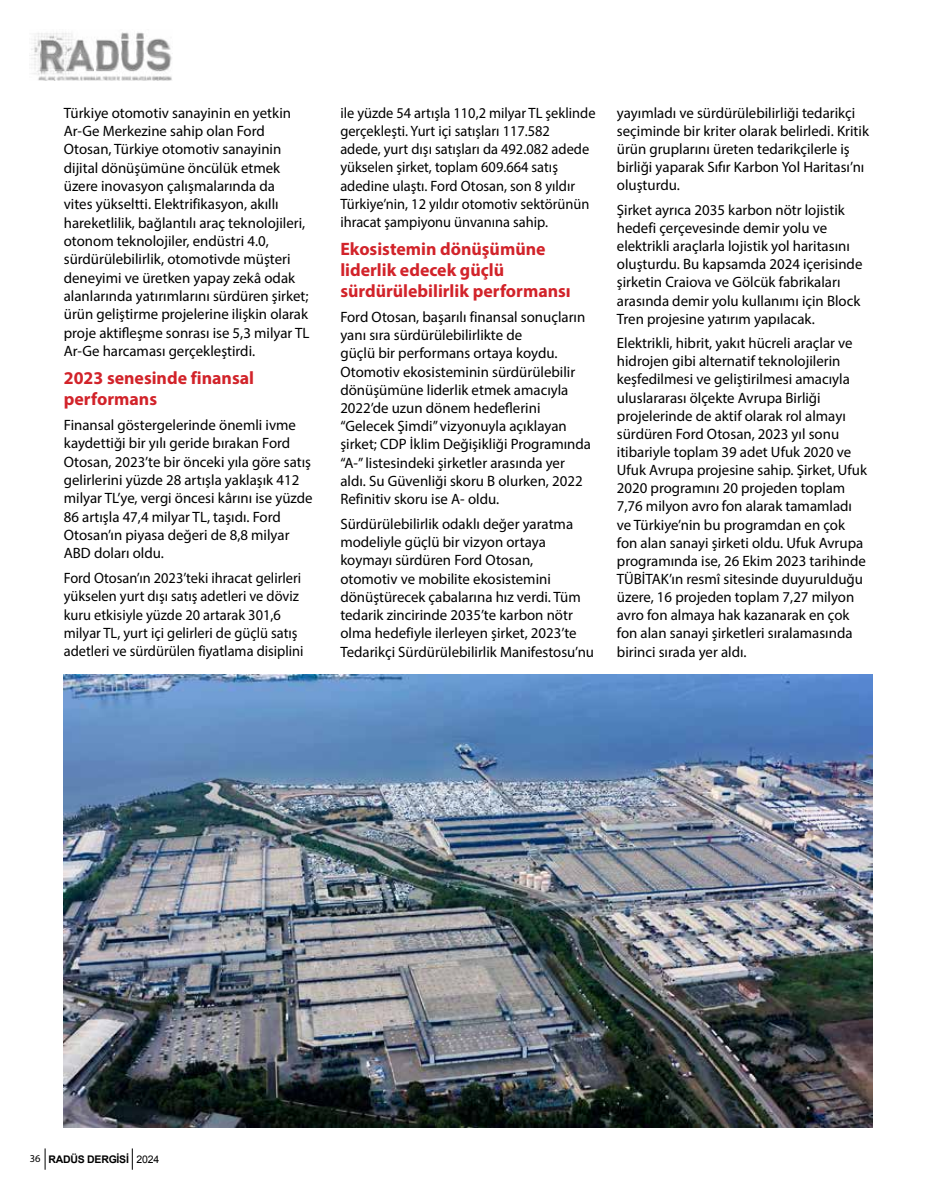
<style>
.page{position:relative;width:936px;height:1191px;background:#fff}
.page>*{position:absolute;margin:0;border:0;box-sizing:border-box;transform-origin:0 0}
.t1{font:700 18px/21.3px "Myriad Pro";color:#d2232a}
.t2{font:15px/18.3px "Myriad Pro";color:#000}
.t3{font:15px/18.3px "Myriad Pro";color:#000;scale:.96 1}
.t4{font:700 10.5px "Arial";letter-spacing:-.025em;color:#000}
.s1{font-family:"Myriad Pro";font-weight:400}
.s2{font-weight:400}
</style>
<div class="page">
<svg style="left:45px;top:1148px;width:1px;height:21px"></svg>
<svg style="left:132px;top:1148px;width:1px;height:21px"></svg>
<img style="left:31px;top:32px;width:141px;height:49px">
<img style="left:64px;top:674px;width:808px;height:453px">
<p class="t2" style="left:64px;top:103px;width:247px">Türkiye otomotiv sanayinin en yetkin Ar-Ge Merkezine sahip olan Ford Otosan, Türkiye otomotiv sanayinin dijital dönüşümüne öncülük etmek üzere inovasyon çalışmalarında da<br>vites yükseltti. Elektrifikasyon, akıllı hareketlilik, bağlantılı araç teknolojileri, otonom teknolojiler, endüstri 4.0, sürdürülebilirlik, otomotivde müşteri deneyimi ve üretken yapay zekâ odak alanlarında yatırımlarını sürdüren şirket; ürün geliştirme projelerine ilişkin olarak proje aktifleşme sonrası ise 5,3 milyar TL Ar-Ge harcaması gerçekleştirdi.</p>
<p class="t1" style="left:64px;top:366px;width:192px">2023 senesinde finansal performans</p>
<p class="t2" style="left:64px;top:415px;width:250px">Finansal göstergelerinde önemli ivme kaydettiği bir yılı geride bırakan Ford Otosan, 2023’te bir önceki yıla göre satış gelirlerini yüzde 28 artışla yaklaşık 412 milyar TL’ye, vergi öncesi kârını ise yüzde 86 artışla 47,4 milyar TL, taşıdı. Ford Otosan’ın piyasa değeri de 8,8 milyar ABD doları oldu.</p>
<p class="t3" style="left:64px;top:568px;width:251px">Ford Otosan’ın 2023’teki ihracat gelirleri yükselen yurt dışı satış adetleri ve döviz kuru etkisiyle yüzde 20 artarak 301,6 milyar TL, yurt içi gelirleri de güçlü satış adetleri ve sürdürülen fiyatlama disiplini</p>
<p class="t3" style="left:340px;top:103px;width:267px">ile yüzde 54 artışla 110,2 milyar TL şeklinde gerçekleşti. Yurt içi satışları 117.582<br>adede, yurt dışı satışları da 492.082 adede yükselen şirket, toplam 609.664 satış adedine ulaştı. Ford Otosan, son 8 yıldır Türkiye’nin, 12 yıldır otomotiv sektörünün ihracat şampiyonu ünvanına sahip.</p>
<p class="t1" style="left:340px;top:237px;width:232px">Ekosistemin dönüşümüne liderlik edecek güçlü sürdürülebilirlik performansı</p>
<p class="t2" style="left:340px;top:307px;width:252px">Ford Otosan, başarılı finansal sonuçların yanı sıra sürdürülebilirlikte de<br>güçlü bir performans ortaya koydu.<br>Otomotiv ekosisteminin sürdürülebilir dönüşümüne liderlik etmek amacıyla 2022’de uzun dönem hedeflerini “Gelecek Şimdi” vizyonuyla açıklayan şirket; CDP İklim Değişikliği Programında “A-” listesindeki şirketler arasında yer aldı. Su Güvenliği skoru B olurken, 2022<br>Refinitiv skoru ise A- oldu.</p>
<p class="t2" style="left:340px;top:514px;width:255px">Sürdürülebilirlik odaklı değer yaratma modeliyle güçlü bir vizyon ortaya koymayı sürdüren Ford Otosan, otomotiv ve mobilite ekosistemini dönüştürecek çabalarına hız verdi. Tüm tedarik zincirinde 2035’te karbon nötr olma hedefiyle ilerleyen şirket, 2023’te Tedarikçi Sürdürülebilirlik Manifestosu’nu</p>
<p class="t2" style="left:617px;top:103px;width:253px">yayımladı ve sürdürülebilirliği tedarikçi seçiminde bir kriter olarak belirledi. Kritik ürün gruplarını üreten tedarikçilerle iş birliği yaparak Sıfır Karbon Yol Haritası’nı oluşturdu.</p>
<p class="t2" style="left:617px;top:200px;width:247px">Şirket ayrıca 2035 karbon nötr lojistik hedefi çerçevesinde demir yolu ve elektrikli araçlarla lojistik yol haritasını oluşturdu. Bu kapsamda 2024 içerisinde şirketin Craiova ve Gölcük fabrikaları arasında demir yolu kullanımı için Block Tren projesine yatırım yapılacak.</p>
<p class="t2" style="left:617px;top:334px;width:252px">Elektrikli, hibrit, yakıt hücreli araçlar ve hidrojen gibi alternatif teknolojilerin keşfedilmesi ve geliştirilmesi amacıyla uluslararası ölçekte Avrupa Birliği projelerinde de aktif olarak rol almayı sürdüren Ford Otosan, 2023 yıl sonu itibariyle toplam 39 adet Ufuk 2020 ve Ufuk Avrupa projesine sahip. Şirket, Ufuk 2020 programını 20 projeden toplam 7,76 milyon avro fon alarak tamamladı ve Türkiye’nin bu programdan en çok fon alan sanayi şirketi oldu. Ufuk Avrupa programında ise, 26 Ekim 2023 tarihinde TÜBİTAK’ın resmî sitesinde duyurulduğu üzere, 16 projeden toplam 7,27 milyon avro fon almaya hak kazanarak en çok fon alan sanayi şirketleri sıralamasında birinci sırada yer aldı.</p>
<p class="t4" style="left:30px;top:1152px;width:131px"><span class="s1">36</span> RADÜS DERGİSİ <span class="s2">2024</span></p>
</div>
